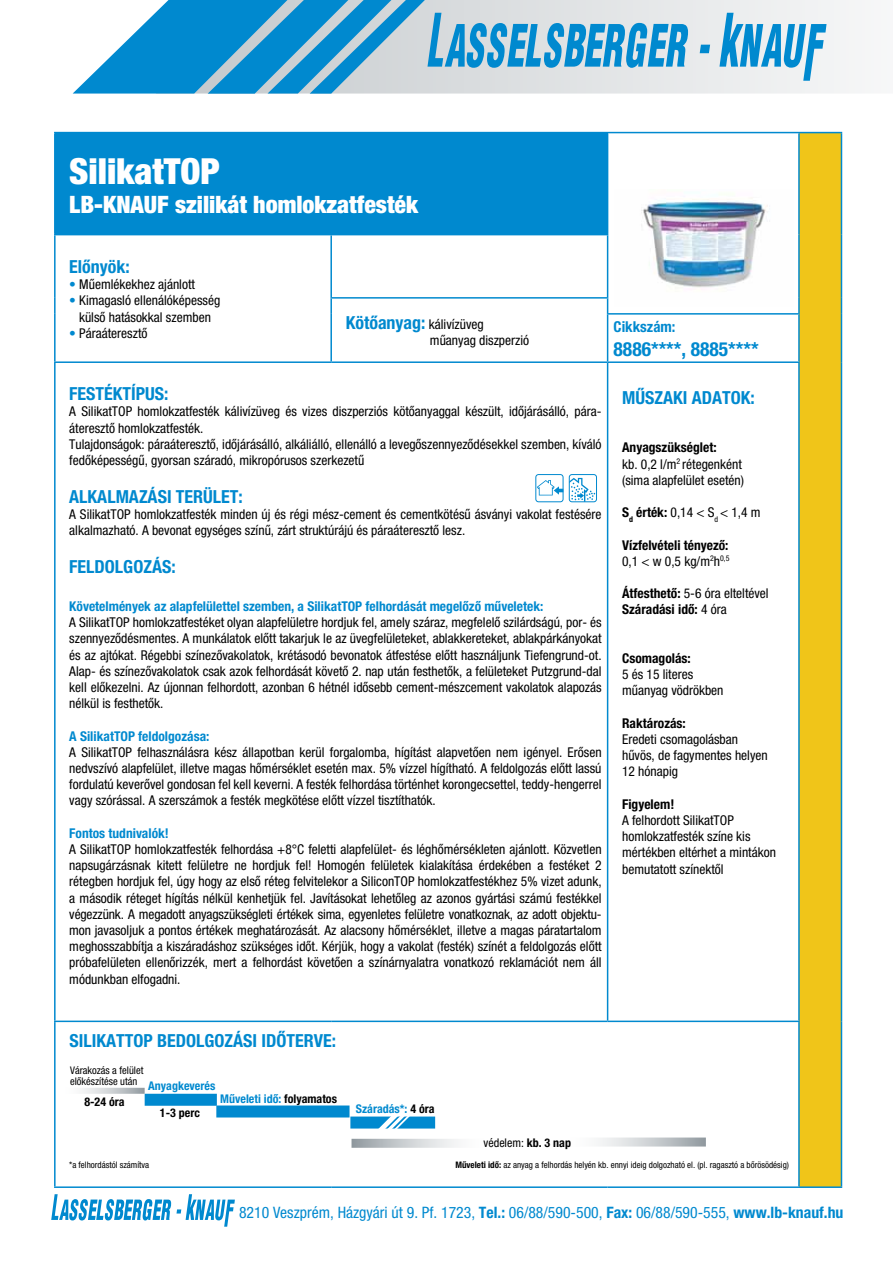
<style>
.page{position:relative;width:893px;height:1263px;background:#fff}
.page>*{position:absolute;margin:0;border:0;box-sizing:border-box;transform-origin:0 0}
.t1{font:900 condensed 36px "Helvetica M";color:#fff}
.t2{font:900 condensed 24px "Helvetica M";color:#fff}
.t3{font:700 condensed 19.5px "Helvetica M";color:#0089cf}
.t4{font:700 condensed 18px "Helvetica M";color:#0089cf}
.t5{font:condensed 15.75px "Helvetica M";color:#0089cf}
.t6{font:700 condensed 15px "Helvetica M";color:#0089cf}
.t7{font:condensed 13.5px/16.2px "Helvetica M";color:#000}
.t8{font:700 condensed 13.5px "Helvetica M";color:#0089cf}
.t9{font:700 condensed 13.5px/16.2px "Helvetica M";color:#000}
.t10{font:700 condensed 12px "Helvetica M";color:#0089cf}
.t11{font:condensed 12px "Helvetica M";color:#000}
.t12{font:700 condensed 12px "Helvetica M";color:#000}
.t13{font:condensed 10.5px/10.5px "Helvetica M";color:#000}
.t14{font:condensed 9px "Helvetica M";color:#000}
.s1{color:#0089cf}
.s2{font-weight:700;font-size:18px;color:#0089cf}
.s3{color:#000}
.s4{font-weight:700}
.s5{font-weight:400}
</style>
<div class="page">
<div style="left:55px;top:133px;width:553px;height:102px;background:#0089cf"></div>
<hr style="left:54px;top:132px;width:277px;height:1px;background:#0089cf">
<hr style="left:54px;top:133px;width:2px;height:101px;background:#0089cf">
<hr style="left:331px;top:132px;width:277px;height:1px;background:#0089cf">
<hr style="left:608px;top:132px;width:191px;height:1px;background:#0089cf">
<hr style="left:799px;top:132px;width:43px;height:1px;background:#0089cf">
<hr style="left:54px;top:234px;width:277px;height:1px;background:#0089cf">
<hr style="left:54px;top:235px;width:2px;height:63px;background:#0089cf">
<hr style="left:330px;top:235px;width:2px;height:62px;background:#0089cf">
<hr style="left:607px;top:235px;width:1px;height:62px;background:#0089cf">
<svg style="left:54px;top:298px;width:2px;height:16px"></svg>
<hr style="left:330px;top:297px;width:278px;height:2px;background:#0089cf">
<svg style="left:330px;top:299px;width:2px;height:15px"></svg>
<svg style="left:607px;top:299px;width:1px;height:14px"></svg>
<div style="left:798px;top:133px;width:44px;height:1053px;background:#f0c519"></div>
<hr style="left:54px;top:314px;width:2px;height:47px;background:#0089cf">
<hr style="left:330px;top:314px;width:2px;height:47px;background:#0089cf">
<hr style="left:607px;top:313px;width:193px;height:2px;background:#0089cf">
<hr style="left:607px;top:315px;width:1px;height:46px;background:#0089cf">
<hr style="left:798px;top:315px;width:2px;height:46px;background:#0089cf">
<hr style="left:841px;top:314px;width:1px;height:48px;background:#0089cf">
<hr style="left:54px;top:361px;width:277px;height:2px;background:#0089cf">
<hr style="left:54px;top:363px;width:2px;height:657px;background:#0089cf">
<hr style="left:331px;top:361px;width:277px;height:2px;background:#0089cf">
<hr style="left:608px;top:361px;width:192px;height:2px;background:#0089cf">
<hr style="left:607px;top:363px;width:1px;height:657px;background:#0089cf">
<hr style="left:798px;top:363px;width:2px;height:657px;background:#0089cf">
<hr style="left:841px;top:362px;width:1px;height:659px;background:#0089cf">
<hr style="left:54px;top:1020px;width:277px;height:2px;background:#0089cf">
<hr style="left:54px;top:1022px;width:2px;height:164px;background:#0089cf">
<hr style="left:331px;top:1020px;width:277px;height:2px;background:#0089cf">
<hr style="left:608px;top:1020px;width:192px;height:2px;background:#0089cf">
<hr style="left:798px;top:1022px;width:2px;height:164px;background:#0089cf">
<hr style="left:841px;top:1021px;width:1px;height:165px;background:#0089cf">
<hr style="left:54px;top:1186px;width:277px;height:2px;background:#0089cf">
<hr style="left:331px;top:1186px;width:277px;height:2px;background:#0089cf">
<hr style="left:608px;top:1186px;width:191px;height:2px;background:#0089cf">
<hr style="left:799px;top:1186px;width:43px;height:2px;background:#0089cf">
<img style="left:641px;top:199px;width:127px;height:90px">
<svg style="left:82px;top:1088px;width:63px;height:6px"></svg>
<div style="left:145px;top:1094px;width:72px;height:12px;background:#0089cf"></div>
<div style="left:216px;top:1105px;width:134px;height:12px;background:#0089cf"></div>
<div style="left:826px;top:0;width:36px;height:93px;background:#f3f4f5"></div>
<svg style="left:73px;top:0;width:753px;height:94px;background:#83bedc"></svg>
<svg style="left:51px;top:1194px;width:184px;height:33px"></svg>
<div style="left:569px;top:474px;width:28px;height:28px;border:1px solid #0089cf;border-radius:3px"></div>
<svg style="left:569px;top:478px;width:26px;height:24px"></svg>
<div style="left:535px;top:474px;width:29px;height:28px;border:1px solid #0089cf;border-radius:3px"></div>
<svg style="left:537px;top:480px;width:26px;height:15px"></svg>
<svg style="left:351px;top:1139px;width:107px;height:9px"></svg>
<svg style="left:598px;top:1137px;width:108px;height:9px"></svg>
<div style="left:350px;top:1116px;width:85px;height:12px;background:#0089cf"></div>
<svg style="left:376px;top:1116px;width:38px;height:13px"></svg>
<h1 class="t1" style="left:69px;top:149px;width:152px">SilikatTOP</h1>
<h2 class="t2" style="left:69px;top:189px;width:350px">LB-KNAUF szilikát homlokzatfesték</h2>
<h3 class="t4" style="left:69px;top:256px;width:62px">Elônyök:</h3>
<p class="t7" style="left:69px;top:276px;width:127px"><span class="s1">•</span> Mûemlékekhez ajánlott</p>
<p class="t7" style="left:69px;top:292px;width:152px;text-align:center"><span class="s1">•</span> Kimagasló ellenálóképesség külsô hatásokkal szemben</p>
<p class="t7" style="left:69px;top:325px;width:80px"><span class="s1">•</span> Páraáteresztô</p>
<p class="t7" style="left:430px;top:316px;width:101px;text-indent:-84px"><span class="s2">Kötôanyag:</span> kálivízüveg mûanyag diszperzió</p>
<p class="t6" style="left:614px;top:318px;width:63px">Cikkszám:</p>
<h3 class="t3" style="left:614px;top:337px;width:147px">8886****, 8885****</h3>
<h3 class="t4" style="left:69px;top:383px;width:101px">FESTÉKTÍPUS:</h3>
<p class="t7" style="left:69px;top:403px;width:534px">A SilikatTOP homlokzatfesték kálivízüveg és vizes diszperziós kötôanyaggal készült, idôjárásálló, pára&shy;áteresztô homlokzatfesték.<br>Tulajdonságok: páraáteresztô, idôjárásálló, alkáliálló, ellenálló a levegôszennyezôdésekkel szemben, kíváló fedôképességû, gyorsan száradó, mikropórusos szerkezetû</p>
<h3 class="t4" style="left:69px;top:486px;width:175px">ALKALMAZÁSI TERÜLET:</h3>
<p class="t7" style="left:69px;top:506px;width:534px">A SilikatTOP homlokzatfesték minden új és régi mész-cement és cementkötésû ásványi vakolat festésére alkalmazható. A bevonat egységes színû, zárt struktúrájú és páraáteresztô lesz.</p>
<h3 class="t4" style="left:69px;top:556px;width:108px">FELDOLGOZÁS:</h3>
<p class="t8" style="left:69px;top:598px;width:476px">Követelmények az alapfelülettel szemben, a SilikatTOP felhordását megelôzô mûveletek:</p>
<p class="t7" style="left:69px;top:614px;width:534px;text-align:justify">A SilikatTOP homlokzatfestéket olyan alapfelületre hordjuk fel, amely száraz, megfelelô szilárdságú, por- és szennyezôdésmentes. A munkálatok elôtt takarjuk le az üvegfelületeket, ablakkereteket, ablakpárkányokat és az ajtókat. Régebbi színezôvakolatok, krétásodó bevonatok átfestése elôtt használjunk Tiefengrund-ot.<br>Alap- és színezôvakolatok csak azok felhordását követô 2. nap után festhetôk, a felületeket Putzgrund-dal kell elôkezelni. Az újonnan felhordott, azonban 6 hétnél idôsebb cement-mészcement vakolatok alapozás nélkül is festhetôk.</p>
<p class="t8" style="left:69px;top:727px;width:142px">A SilikatTOP feldolgozása:</p>
<p class="t7" style="left:69px;top:744px;width:534px;text-align:justify">A SilikatTOP felhasználásra kész állapotban kerül forgalomba, hígítást alapvetôen nem igényel. Erôsen nedvszívó alapfelület, illetve magas hômérséklet esetén max. 5% vízzel hígítható. A feldolgozás elôtt lassú fordulatú keverôvel gondosan fel kell keverni. A festék felhordása történhet korongecsettel, teddy-hengerrel vagy szórással. A szerszámok a festék megkötése elôtt vízzel tisztíthatók.</p>
<p class="t8" style="left:69px;top:825px;width:101px">Fontos tudnivalók!</p>
<p class="t7" style="left:69px;top:841px;width:534px;text-align:justify">A SilikatTOP homlokzatfesték felhordása +8°C feletti alapfelület- és léghômérsékleten ajánlott. Közvetlen napsugárzásnak kitett felületre ne hordjuk fel! Homogén felületek kialakítása érdekében a festéket 2 rétegben hordjuk fel, úgy hogy az elsô réteg felvitelekor a SiliconTOP homlokzatfestékhez 5% vizet adunk, a második réteget hígítás nélkül kenhetjük fel. Javításokat lehetôleg az azonos gyártási számú festékkel végezzünk. A megadott anyagszükségleti értékek sima, egyenletes felületre vonatkoznak, az adott objektu&shy;mon javasoljuk a pontos értékek meghatározását. Az alacsony hômérséklet, illetve a magas páratartalom meghosszabbítja a kiszáradáshoz szükséges idôt. Kérjük, hogy a vakolat (festék) színét a feldolgozás elôtt próbafelületen ellenôrizzék, mert a felhordást követôen a színárnyalatra vonatkozó reklamációt nem áll módunkban elfogadni.</p>
<h3 class="t4" style="left:70px;top:1030px;width:10px">silikattop</h3>
<h3 class="t4" style="left:157px;top:1030px;width:20px">bedolgozási</h3>
<h3 class="t4" style="left:261px;top:1030px;width:35px">idôterve</h3>
<h3 class="t4" style="left:332px;top:1030px;width:6px">:</h3>
<p class="t13" style="left:70px;top:1065px;width:75px">Várakozás a felület elôkészítése után</p>
<p class="t10" style="left:148px;top:1078px;width:69px">Anyagkeverés</p>
<p class="t10" style="left:220px;top:1091px;width:118px">Mûveleti idô: <span class="s3">folyamatos</span></p>
<p class="t12" style="left:84px;top:1094px;width:42px">8-24 óra</p>
<p class="t12" style="left:160px;top:1105px;width:41px">1-3 perc</p>
<p class="t10" style="left:356px;top:1101px;width:80px">Száradás*: <span class="s3">4 óra</span></p>
<p class="t11" style="left:484px;top:1136px;width:89px">védelem: <span class="s4">kb. 3 nap</span></p>
<h3 class="t4" style="left:622px;top:386px;width:134px">MÛSZAKI ADATOK:</h3>
<p class="t7" style="left:622px;top:439px;width:123px"><span class="s4">Anyagszükséglet:<br></span>kb. 0,2 l/m<sup>2</sup> rétegenként (sima alapfelület esetén)</p>
<p class="t7" style="left:622px;top:504px;width:140px"><span class="s4">S</span><sub>d</sub> <span class="s4">érték:</span> 0,14 &lt; S<sub>d</sub> &lt; 1,4 m</p>
<p class="t9" style="left:622px;top:536px;width:109px">Vízfelvételi tényezô:<br><span class="s5">0,1 &lt; w 0,5 kg/m</span><sup>2</sup><span class="s5">h</span><sup>0,5</sup></p>
<p class="t9" style="left:622px;top:585px;width:148px">Átfesthetô: <span class="s5">5-6 óra elteltével<br></span>Száradási idô: <span class="s5">4 óra</span></p>
<p class="t9" style="left:622px;top:650px;width:70px">Csomagolás:</p>
<p class="t7" style="left:622px;top:666px;width:103px">5 és 15 literes mûanyag vödrökben</p>
<p class="t9" style="left:622px;top:715px;width:65px">Raktározás:</p>
<p class="t7" style="left:622px;top:731px;width:147px">Eredeti csomagolásban hûvös, de fagymentes helyen<br>12 hónapig</p>
<p class="t9" style="left:622px;top:796px;width:54px">Figyelem!</p>
<p class="t7" style="left:622px;top:812px;width:155px">A felhordott SilikatTOP homlokzatfesték színe kis mértékben eltérhet a mintákon bemutatott színektôl</p>
<p class="t14" style="left:69px;top:1159px;width:81px">*a felhordástól számítva</p>
<p class="t14" style="left:455px;top:1159px;width:335px"><span class="s4">Mûveleti idô:</span> az anyag a felhordás helyén kb. ennyi ideig dolgozható el. (pl. ragasztó a bôrösödésig)</p>
<p class="t5" style="left:239px;top:1203px;width:606px">8210 Veszprém, Házgyári út 9. Pf. 1723, <span class="s4">Tel.:</span> 06/88/590-500, <span class="s4">Fax:</span> 06/88/590-555, <span class="s4">www.lb-knauf.hu</span></p>
</div>
